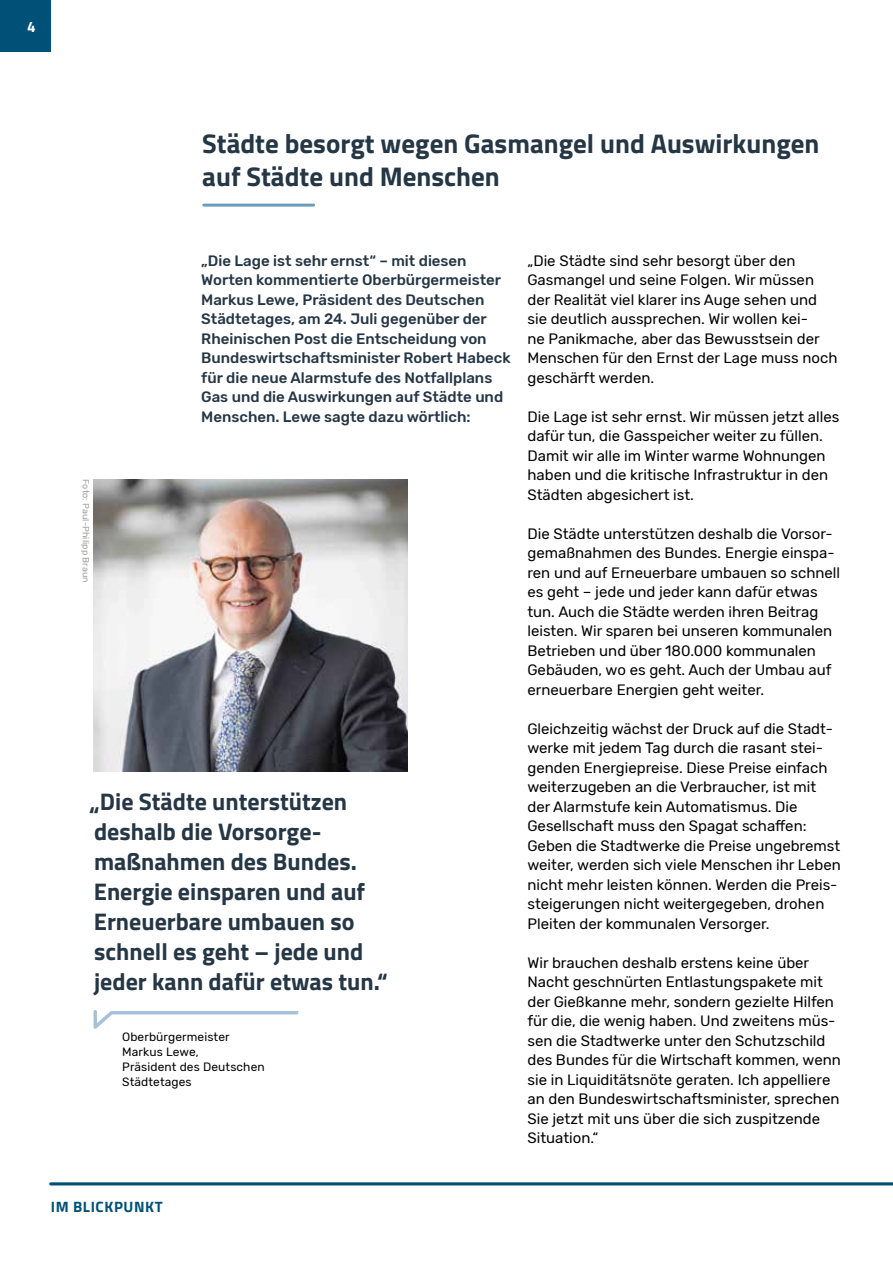
<style>
.page{position:relative;width:893px;height:1263px;background:#fff}
.page>*{position:absolute;margin:0;border:0;box-sizing:border-box;transform-origin:0 0}
.t1{font:700 27px/32.4px "Titillium Web";color:#253645}
.t2{font:700 24px/30px "Titillium Web";color:#253645}
.t3{font:15px/19.5px "Rubik";color:#000}
.t4{font:500 15px/19.5px "Rubik";color:#253645}
.t5{font:700 15px "Titillium Web";letter-spacing:.04em;color:#005077}
.t6{font:700 15px "Titillium Web";color:#fff}
.t7{font:12px/15px "Rubik";letter-spacing:.01em;color:#000}
.t8{font:9px "Rubik";letter-spacing:.01em;color:#9d9d9c}
</style>
<div class="page">
<div style="left:0;top:0;width:51px;height:51px;background:#005077"></div>
<hr style="left:204px;top:204px;width:110px;height:3px;background:#6c9cbb">
<svg style="left:49px;top:1182px;width:844px;height:4px;background:#357493"></svg>
<svg style="left:94px;top:1010px;width:204px;height:19px"></svg>
<img style="left:94px;top:479px;width:313px;height:293px">
<p class="t6" style="left:27px;top:16px;width:10px">4</p>
<h1 class="t1" style="left:202px;top:126px;width:619px">Städte besorgt wegen Gasmangel und Auswirkungen auf Städte und Menschen</h1>
<p class="t4" style="left:201px;top:251px;width:311px">„Die Lage ist sehr ernst“ – mit diesen Worten kommentierte Oberbürgermeister Markus Lewe, Präsident des Deutschen Städtetages, am 24. Juli gegenüber der Rheinischen Post die Entscheidung von Bundeswirtschaftsminister Robert Habeck für die neue Alarmstufe des Notfallplans Gas und die Auswirkungen auf Städte und Menschen. Lewe sagte dazu wörtlich:</p>
<p class="t3" style="left:527px;top:251px;width:312px">„Die Städte sind sehr besorgt über den Gasmangel und seine Folgen. Wir müssen der Realität viel klarer ins Auge sehen und sie deutlich aussprechen. Wir wollen kei-<br>ne Panikmache, aber das Bewusstsein der Menschen für den Ernst der Lage muss noch geschärft werden.</p>
<p class="t3" style="left:527px;top:407px;width:313px">Die Lage ist sehr ernst. Wir müssen jetzt alles dafür tun, die Gasspeicher weiter zu füllen.<br>Damit wir alle im Winter warme Wohnungen haben und die kritische Infrastruktur in den Städten abgesichert ist.</p>
<p class="t3" style="left:527px;top:524px;width:314px">Die Städte unterstützen deshalb die Vorsor&shy;gemaßnahmen des Bundes. Energie einspa&shy;ren und auf Erneuerbare umbauen so schnell es geht – jede und jeder kann dafür etwas tun. Auch die Städte werden ihren Beitrag leisten. Wir sparen bei unseren kommunalen Betrieben und über 180.000 kommunalen Gebäuden, wo es geht. Auch der Umbau auf erneuerbare Energien geht weiter.</p>
<p class="t3" style="left:527px;top:719px;width:315px">Gleichzeitig wächst der Druck auf die Stadt&shy;werke mit jedem Tag durch die rasant stei&shy;genden Energiepreise. Diese Preise einfach weiterzugeben an die Verbraucher, ist mit der Alarmstufe kein Automatismus. Die Gesellschaft muss den Spagat schaffen:<br>Geben die Stadtwerke die Preise ungebremst weiter, werden sich viele Menschen ihr Leben nicht mehr leisten können. Werden die Preis&shy;steigerungen nicht weitergegeben, drohen Pleiten der kommunalen Versorger.</p>
<p class="t3" style="left:527px;top:953px;width:315px">Wir brauchen deshalb erstens keine über Nacht geschnürten Entlastungspakete mit der Gießkanne mehr, sondern gezielte Hilfen für die, die wenig haben. Und zweitens müs&shy;sen die Stadtwerke unter den Schutzschild des Bundes für die Wirtschaft kommen, wenn sie in Liquiditätsnöte geraten. Ich appelliere an den Bundeswirtschaftsminister, sprechen Sie jetzt mit uns über die sich zuspitzende Situation.“</p>
<p class="t8" style="left:91px;top:479px;width:105px;rotate:90deg">Foto: Paul-Philipp Braun</p>
<h2 class="t2" style="left:90px;top:785px;width:299px">„Die Städte unterstützen deshalb die Vorsorge&shy;maßnahmen des Bundes.<br>Energie einsparen und auf<br>Erneuerbare umbauen so schnell es geht – jede und jeder kann dafür etwas tun.“</h2>
<p class="t7" style="left:122px;top:1030px;width:144px">Oberbürgermeister<br>Markus Lewe,<br>Präsident des Deutschen<br>Städtetages</p>
<p class="t5" style="left:51px;top:1195px;width:114px">IM BLICKPUNKT</p>
</div>
